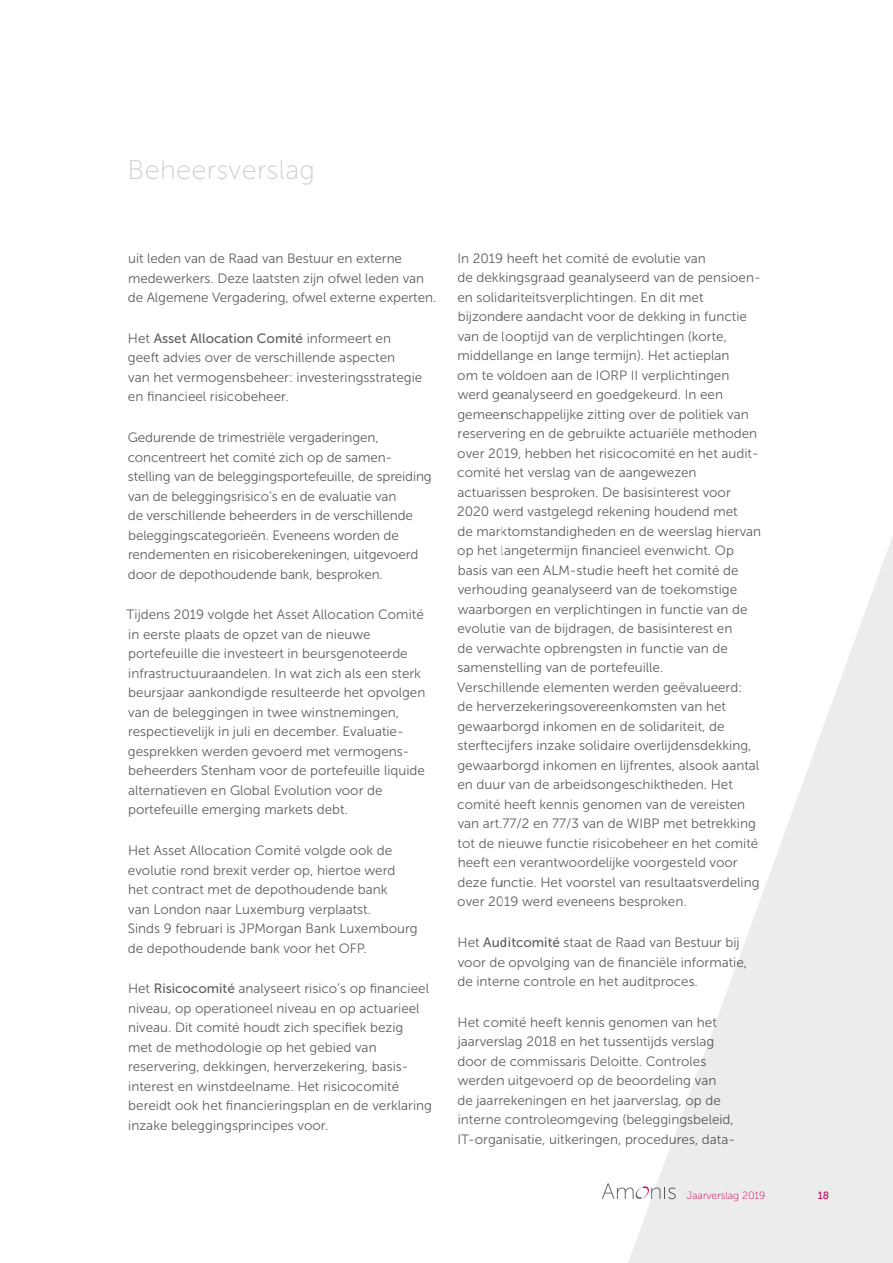
<style>
.page{position:relative;width:893px;height:1263px;background:#fff}
.page>*{position:absolute;margin:0;border:0;box-sizing:border-box;transform-origin:0 0}
.t1{font:27px "Museo Sans 100";letter-spacing:.015em;color:#cfcfcf}
.t2{font:13.5px/19.5px "Museo Sans 300";color:#5f5f61}
.t3{font:13.5px "Museo Sans 500";color:#5f5f61}
.t4{font:10.5px "Museo Sans 100";color:#db0861}
.t5{font:10.5px "Museo Sans 500";color:#db0861}
.s1{font-family:"Museo Sans 300"}
.s2{font-family:"Museo Sans 500"}
</style>
<div class="page">
<svg style="left:602px;top:536px;width:291px;height:727px"></svg>
<h1 class="t1" style="left:128px;top:155px;width:189px">Beheersverslag</h1>
<p class="t2" style="left:128px;top:249px;width:310px">uit leden van de Raad van Bestuur en externe medewerkers. Deze laatsten zijn ofwel leden van de Algemene Vergadering, ofwel externe experten.</p>
<p class="t3" style="left:128px;top:331px;width:264px"><span class="s1">Het</span> Asset Allocation Comité <span class="s1">informeert en</span></p>
<p class="t2" style="left:128px;top:348px;width:296px">geeft advies over de verschillende aspecten<br>van het vermogensbeheer: investeringsstrategie en financieel risicobeheer.</p>
<p class="t2" style="left:128px;top:428px;width:306px">Gedurende de trimestriële vergaderingen, concentreert het comité zich op de samen&shy;stelling van de beleggingsportefeuille, de spreiding van de beleggingsrisico’s en de evaluatie van<br>de verschillende beheerders in de verschillende beleggingscategorieën. Eveneens worden de rendementen en risicoberekeningen, uitgevoerd door de depothoudende bank, besproken.</p>
<p class="t2" style="left:127px;top:605px;width:300px">Tijdens 2019 volgde het Asset Allocation Comité in eerste plaats de opzet van de nieuwe portefeuille die investeert in beursgenoteerde infrastructuuraandelen. In wat zich als een sterk beursjaar aankondigde resulteerde het opvolgen van de beleggingen in twee winstnemingen, respectievelijk in juli en december. Evaluatie&shy;gesprekken werden gevoerd met vermogens&shy;beheerders Stenham voor de portefeuille liquide alternatieven en Global Evolution voor de portefeuille emerging markets debt.</p>
<p class="t2" style="left:128px;top:841px;width:291px">Het Asset Allocation Comité volgde ook de evolutie rond brexit verder op, hiertoe werd het contract met de depothoudende bank<br>van London naar Luxemburg verplaatst.<br>Sinds 9 februari is JPMorgan Bank Luxembourg de depothoudende bank voor het OFP.</p>
<p class="t2" style="left:128px;top:979px;width:306px">Het <span class="s2">Risicocomité</span> analyseert risico’s op financieel niveau, op operationeel niveau en op actuarieel niveau. Dit comité houdt zich specifiek bezig<br>met de methodologie op het gebied van reservering, dekkingen, herverzekering, basis&shy;interest en winstdeelname. Het risicocomité bereidt ook het financieringsplan en de verklaring inzake beleggingsprincipes voor.</p>
<p class="t2" style="left:457px;top:249px;width:306px">In 2019 heeft het comité de evolutie van<br>de dekkingsgraad geanalyseerd van de pensioen&shy;en solidariteitsverplichtingen. En dit met bijzondere aandacht voor de dekking in functie van de looptijd van de verplichtingen (korte, middellange en lange termijn). Het actieplan<br>om te voldoen aan de IORP II verplichtingen werd geanalyseerd en goedgekeurd. In een gemeenschappelijke zitting over de politiek van reservering en de gebruikte actuariële methoden over 2019, hebben het risicocomité en het audit&shy;comité het verslag van de aangewezen actuarissen besproken. De basisinterest voor 2020 werd vastgelegd rekening houdend met<br>de marktomstandigheden en de weerslag hiervan op het langetermijn financieel evenwicht. Op basis van een ALM-studie heeft het comité de verhouding geanalyseerd van de toekomstige waarborgen en verplichtingen in functie van de evolutie van de bijdragen, de basisinterest en<br>de verwachte opbrengsten in functie van de samenstelling van de portefeuille.<br>Verschillende elementen werden geëvalueerd:<br>de herverzekeringsovereenkomsten van het gewaarborgd inkomen en de solidariteit, de sterftecijfers inzake solidaire overlijdensdekking, gewaarborgd inkomen en lijfrentes, alsook aantal en duur van de arbeidsongeschiktheden. Het comité heeft kennis genomen van de vereisten van art.77/2 en 77/3 van de WIBP met betrekking tot de nieuwe functie risicobeheer en het comité heeft een verantwoordelijke voorgesteld voor deze functie. Het voorstel van resultaatsverdeling over 2019 werd eveneens besproken.</p>
<p class="t2" style="left:457px;top:933px;width:291px">Het <span class="s2">Auditcomité</span> staat de Raad van Bestuur bij voor de opvolging van de financiële informatie, de interne controle en het auditproces.</p>
<p class="t2" style="left:457px;top:1012px;width:279px">Het comité heeft kennis genomen van het jaarverslag 2018 en het tussentijds verslag door de commissaris Deloitte. Controles werden uitgevoerd op de beoordeling van<br>de jaarrekeningen en het jaarverslag, op de interne controleomgeving (beleggingsbeleid, IT-organisatie, uitkeringen, procedures, data-</p>
<p class="t4" style="left:687px;top:1190px;width:80px">Jaarverslag 2019</p>
<p class="t5" style="left:818px;top:1190px;width:13px">18</p>
</div>
